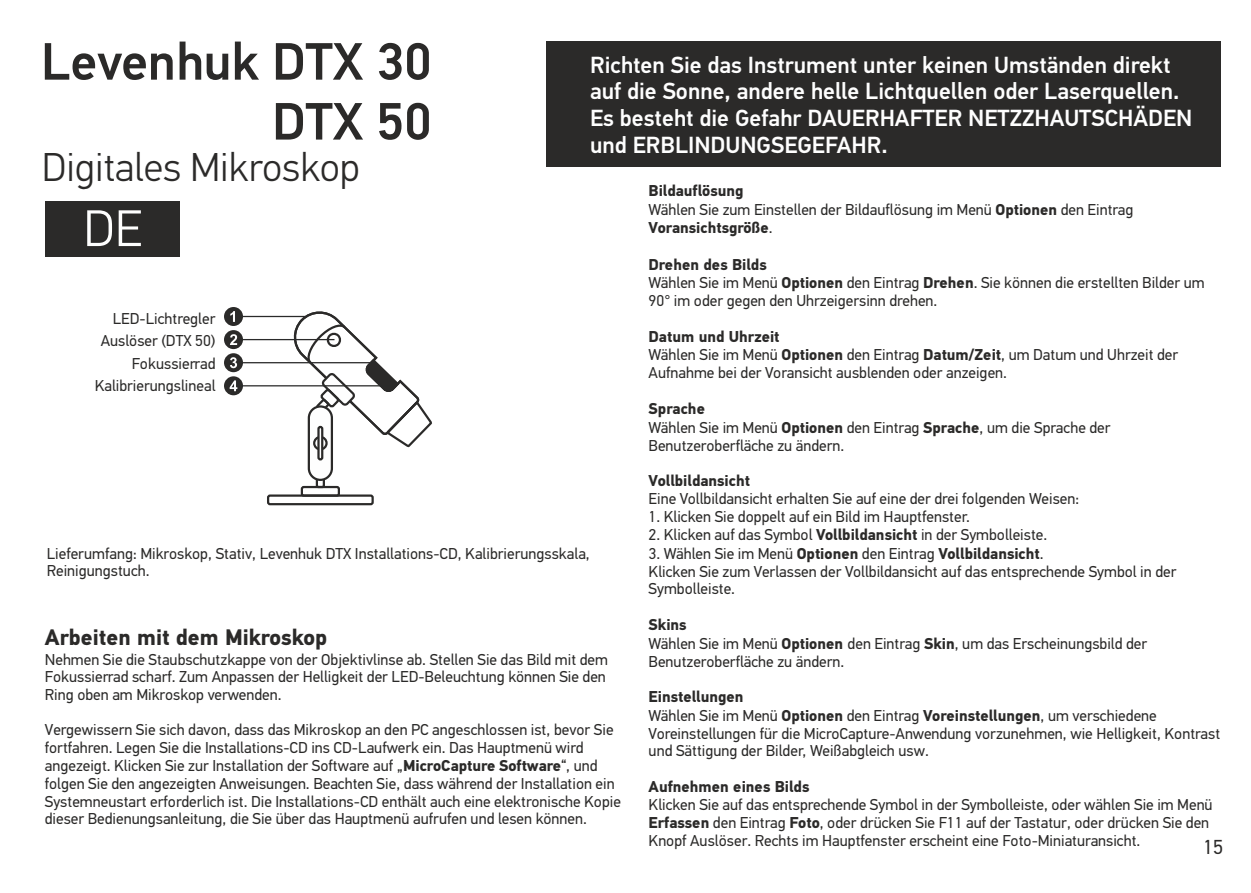
<style>
.page{position:relative;width:1251px;height:893px;background:#fff}
.page>*{position:absolute;margin:0;border:0;box-sizing:border-box;transform-origin:0 0}
.t1{font:500 52.43px/59.9px "PF Din Text Pro";color:#2b2a29;text-align:right}
.t2{font:300 51.3px "PF Din Text Pro";color:#fefefe}
.t3{font:300 40.27px "PF Din Text Pro";color:#2b2a29}
.t4{font:500 23.4px/26.8px "PF Din Text Pro";color:#fefefe}
.t5{font:700 22.5px "PF Din Text Pro";color:#2b2a29}
.t6{font:20.25px "PF Din Text Pro";color:#2b2a29}
.t7{font:15.75px/18.2px "PF Din Text Pro";color:#2b2a29}
.t8{font:700 15.75px "PF Din Text Pro";color:#2b2a29}
.s1{font-weight:700}
</style>
<div class="page">
<div style="left:45px;top:201px;width:134px;height:56px;background:#2b2a29"></div>
<div style="left:546px;top:42px;width:673px;height:125px;background:#2b2a29"></div>
<svg style="left:292px;top:311px;width:140px;height:138px"></svg>
<div style="left:316px;top:476px;width:9px;height:12px;border:2px solid #2b2a29;border-radius:2px"></div>
<div style="left:308px;top:405px;width:25px;height:76px;background:#fefefe;border:2px solid #2b2a29;border-radius:12px"></div>
<svg style="left:313px;top:436px;width:14px;height:14px"></svg>
<svg style="left:317px;top:426px;width:6px;height:34px"></svg>
<div style="left:301px;top:486px;width:39px;height:11px;border:2px solid #2b2a29;border-radius:2px"></div>
<div style="left:267px;top:494px;width:106px;height:11px;border:2px solid #2b2a29;border-radius:2px"></div>
<svg style="left:224px;top:307px;width:19px;height:88px"></svg>
<hr style="left:241px;top:385px;width:151px;height:1px;background:#2a2a2a">
<hr style="left:241px;top:362px;width:132px;height:1px;background:#2a2a2a">
<hr style="left:241px;top:339px;width:93px;height:1px;background:#2a2a2a">
<hr style="left:241px;top:316px;width:65px;height:1px;background:#2a2a2a">
<h1 class="t1" style="left:41px;top:37px;width:392px">Levenhuk DTX 30<br>DTX 50</h1>
<h3 class="t4" style="left:590px;top:53px;width:603px">Richten Sie das Instrument unter keinen Umständen direkt auf die Sonne, andere helle Lichtquellen oder Laserquellen.<br>Es besteht die Gefahr DAUERHAFTER NETZZHAUTSCHÄDEN und ERBLINDUNGSEGEFAHR.</h3>
<h3 class="t3" style="left:42px;top:151px;width:320px">Digitales Mikroskop</h3>
<h2 class="t2" style="left:83px;top:208px;width:60px">DE</h2>
<p class="t7" style="left:648px;top:183px;width:486px"><span class="s1">Bildauflösung<br></span>Wählen Sie zum Einstellen der Bildauflösung im Menü <span class="s1">Optionen</span> den Eintrag<br><span class="s1">Voransichtsgröße</span>.</p>
<p class="t7" style="left:648px;top:257px;width:557px"><span class="s1">Drehen des Bilds<br></span>Wählen Sie im Menü <span class="s1">Optionen</span> den Eintrag <span class="s1">Drehen</span>. Sie können die erstellten Bilder um<br>90° im oder gegen den Uhrzeigersinn drehen.</p>
<p class="t7" style="left:648px;top:329px;width:531px"><span class="s1">Datum und Uhrzeit<br></span>Wählen Sie im Menü <span class="s1">Optionen</span> den Eintrag <span class="s1">Datum/Zeit</span>, um Datum und Uhrzeit der<br>Aufnahme bei der Voransicht ausblenden oder anzeigen.</p>
<p class="t7" style="left:648px;top:401px;width:463px"><span class="s1">Sprache<br></span>Wählen Sie im Menü <span class="s1">Optionen</span> den Eintrag <span class="s1">Sprache</span>, um die Sprache der<br>Benutzeroberfläche zu ändern.</p>
<p class="t8" style="left:648px;top:475px;width:103px">Vollbildansicht</p>
<p class="t7" style="left:648px;top:491px;width:432px">Eine Vollbildansicht erhalten Sie auf eine der drei folgenden Weisen:</p>
<p class="t7" style="left:648px;top:509px;width:323px">1. Klicken Sie doppelt auf ein Bild im Hauptfenster.</p>
<p class="t7" style="left:648px;top:527px;width:400px">2. Klicken auf das Symbol <span class="s1">Vollbildansicht</span> in der Symbolleiste.</p>
<p class="t7" style="left:648px;top:546px;width:529px">3. Wählen Sie im Menü <span class="s1">Optionen</span> den Eintrag <span class="s1">Vollbildansicht</span>.<br>Klicken Sie zum Verlassen der Vollbildansicht auf das entsprechende Symbol in der<br>Symbolleiste.</p>
<p class="t7" style="left:648px;top:617px;width:500px"><span class="s1">Skins<br></span>Wählen Sie im Menü <span class="s1">Optionen</span> den Eintrag <span class="s1">Skin</span>, um das Erscheinungsbild der<br>Benutzeroberfläche zu ändern.</p>
<p class="t7" style="left:648px;top:689px;width:573px"><span class="s1">Einstellungen<br></span>Wählen Sie im Menü <span class="s1">Optionen</span> den Eintrag <span class="s1">Voreinstellungen</span>, um verschiedene Voreinstellungen für die MicroCapture-Anwendung vorzunehmen, wie Helligkeit, Kontrast und Sättigung der Bilder, Weißabgleich usw.</p>
<p class="t8" style="left:648px;top:780px;width:162px">Aufnehmen eines Bilds</p>
<p class="t7" style="left:648px;top:797px;width:565px">Klicken Sie auf das entsprechende Symbol in der Symbolleiste, oder wählen Sie im Menü<br><span class="s1">Erfassen</span> den Eintrag <span class="s1">Foto</span>, oder drücken Sie F11 auf der Tastatur, oder drücken Sie den<br>Knopf Auslöser. Rechts im Hauptfenster erscheint eine Foto-Miniaturansicht.</p>
<p class="t7" style="left:95px;top:308px;width:122px;line-height:22.5px;text-align:right">LED-Lichtregler<br>Auslöser (DTX 50)<br>Fokussierrad<br>Kalibrierungslineal</p>
<p class="t7" style="left:47px;top:546px;width:544px;line-height:17.6px">Lieferumfang: Mikroskop, Stativ, Levenhuk DTX Installations-CD, Kalibrierungsskala,<br>Reinigungstuch.</p>
<h3 class="t5" style="left:45px;top:628px;width:284px">Arbeiten mit dem Mikroskop</h3>
<p class="t7" style="left:45px;top:652px;width:564px;line-height:17.6px">Nehmen Sie die Staubschutzkappe von der Objektivlinse ab. Stellen Sie das Bild mit dem<br>Fokussierrad scharf. Zum Anpassen der Helligkeit der LED-Beleuchtung können Sie den<br>Ring oben am Mikroskop verwenden.</p>
<p class="t7" style="left:45px;top:722px;width:577px">Vergewissern Sie sich davon, dass das Mikroskop an den PC angeschlossen ist, bevor Sie fortfahren. Legen Sie die Installations-CD ins CD-Laufwerk ein. Das Hauptmenü wird angezeigt. Klicken Sie zur Installation der Software auf „<span class="s1">MicroCapture Software</span>“, und folgen Sie den angezeigten Anweisungen. Beachten Sie, dass während der Installation ein Systemneustart erforderlich ist. Die Installations-CD enthält auch eine elektronische Kopie dieser Bedienungsanleitung, die Sie über das Hauptmenü aufrufen und lesen können.</p>
<p class="t6" style="left:1202px;top:839px;width:22px">15</p>
</div>
